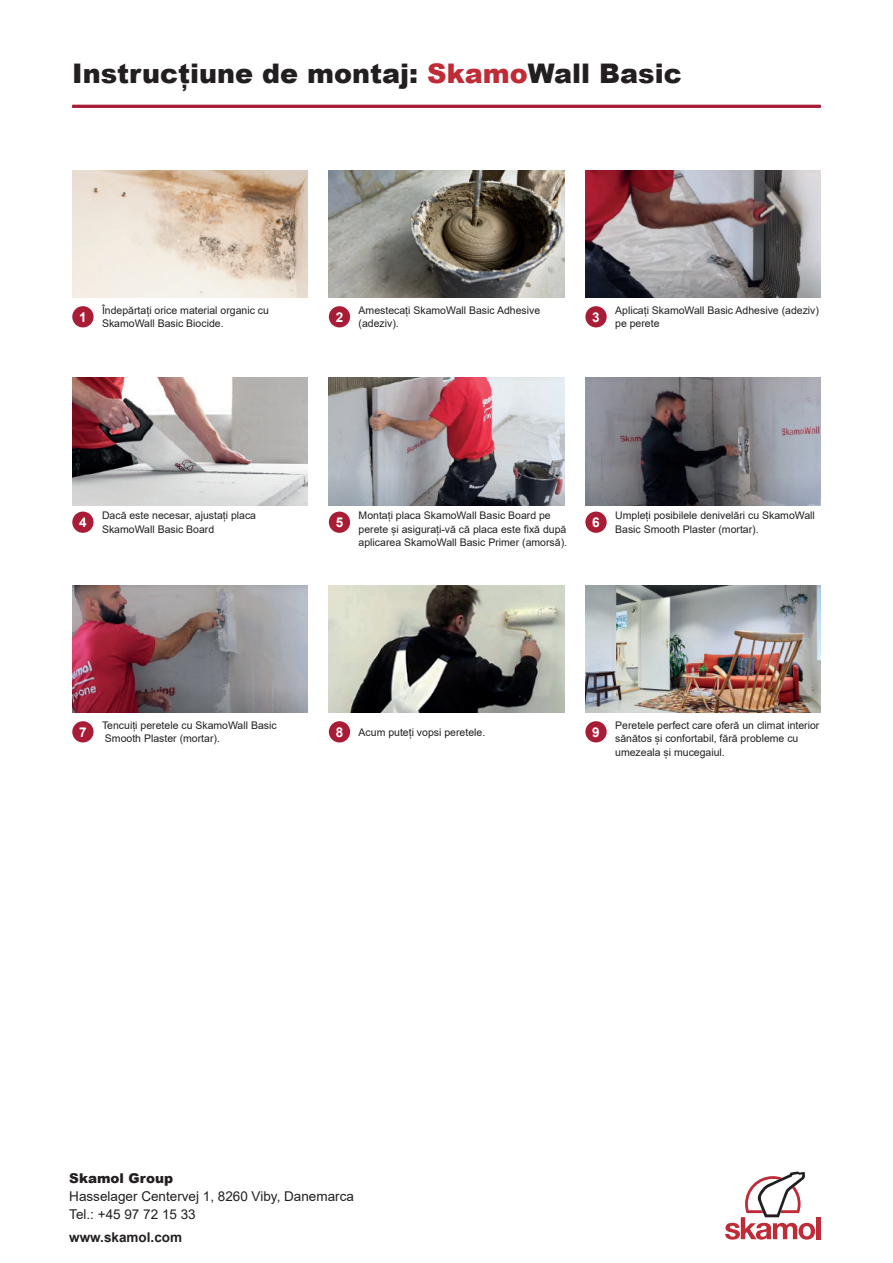
<style>
.page{position:relative;width:893px;height:1263px;background:#fff}
.page>*{position:absolute;margin:0;border:0;box-sizing:border-box;transform-origin:0 0}
.t1{font:900 27px "Arial";color:#231f20}
.t2{font:13.5px/18px "Arial";color:#231f20}
.t3{font:700 13.5px "Arial";color:#231f20}
.t4{font:900 13.5px "Arial";color:#231f20}
.t5{font:700 13.5px "Arial";color:#fff}
.t6{font:10.5px/13.5px "Arial";color:#231f20}
.s1{color:#bf2b37}
</style>
<div class="page">
<hr style="left:72px;top:105px;width:749px;height:3px;background:#a91c35">
<div style="left:72px;top:306px;width:22px;height:21px;background:#a91c35;border-radius:50%"></div>
<div style="left:72px;top:512px;width:22px;height:21px;background:#a91c35;border-radius:50%"></div>
<div style="left:72px;top:721px;width:22px;height:21px;background:#a91c35;border-radius:50%"></div>
<div style="left:329px;top:721px;width:21px;height:21px;background:#a91c35;border-radius:50%"></div>
<div style="left:585px;top:721px;width:22px;height:21px;background:#a91c35;border-radius:50%"></div>
<div style="left:329px;top:306px;width:21px;height:21px;background:#a91c35;border-radius:50%"></div>
<div style="left:329px;top:512px;width:21px;height:21px;background:#a91c35;border-radius:50%"></div>
<div style="left:585px;top:306px;width:22px;height:21px;background:#a91c35;border-radius:50%"></div>
<div style="left:585px;top:512px;width:22px;height:21px;background:#a91c35;border-radius:50%"></div>
<div style="left:816px;top:1217px;width:5px;height:22px;background:#bf2b37"></div>
<svg style="left:725px;top:1171px;width:90px;height:68px"></svg>
<img style="left:329px;top:585px;width:235px;height:128px">
<img style="left:72px;top:170px;width:236px;height:128px">
<img style="left:329px;top:170px;width:235px;height:128px">
<img style="left:585px;top:170px;width:236px;height:128px">
<img style="left:329px;top:378px;width:235px;height:127px">
<img style="left:72px;top:378px;width:236px;height:127px">
<img style="left:585px;top:378px;width:236px;height:127px">
<img style="left:72px;top:585px;width:236px;height:128px">
<img style="left:585px;top:585px;width:236px;height:128px">
<h1 class="t1" style="left:72px;top:54px;width:611px">Instrucțiune de montaj: <span class="s1">Skamo</span>Wall Basic</h1>
<p class="t5" style="left:79px;top:307px;width:9px">1</p>
<p class="t6" style="left:102px;top:303px;width:168px">Îndepărtați orice material organic cu<br>SkamoWall Basic Biocide.</p>
<p class="t5" style="left:336px;top:307px;width:9px">2</p>
<p class="t6" style="left:359px;top:303px;width:183px">Amestecați SkamoWall Basic Adhesive (adeziv).</p>
<p class="t5" style="left:592px;top:307px;width:9px">3</p>
<p class="t6" style="left:615px;top:303px;width:205px">Aplicați SkamoWall Basic Adhesive (adeziv) pe perete</p>
<p class="t5" style="left:79px;top:513px;width:9px">4</p>
<p class="t6" style="left:102px;top:509px;width:156px">Dacă este necesar, ajustați placa<br>SkamoWall Basic Board</p>
<p class="t5" style="left:336px;top:513px;width:9px">5</p>
<p class="t6" style="left:359px;top:509px;width:210px">Montați placa SkamoWall Basic Board pe perete și asigurați-vă că placa este fixă după aplicarea SkamoWall Basic Primer (amorsă).</p>
<p class="t5" style="left:592px;top:513px;width:9px">6</p>
<p class="t6" style="left:615px;top:509px;width:201px">Umpleți posibilele denivelări cu SkamoWall<br>Basic Smooth Plaster (mortar).</p>
<p class="t6" style="left:102px;top:718px;width:176px">Tencuiți peretele cu SkamoWall Basic<br>Smooth Plaster (mortar).</p>
<p class="t6" style="left:359px;top:725px;width:128px">Acum puteți vopsi peretele.</p>
<p class="t6" style="left:615px;top:718px;width:206px">Peretele perfect care oferă un climat interior sănătos și confortabil, fără probleme cu umezeala și mucegaiul.</p>
<p class="t5" style="left:79px;top:722px;width:9px">7</p>
<p class="t5" style="left:336px;top:722px;width:9px">8</p>
<p class="t5" style="left:592px;top:722px;width:9px">9</p>
<p class="t4" style="left:69px;top:1168px;width:105px">Skamol Group</p>
<p class="t2" style="left:69px;top:1187px;width:286px">Hasselager Centervej 1, 8260 Viby, Danemarca<br>Tel.: +45 97 72 15 33</p>
<p class="t3" style="left:69px;top:1227px;width:114px">www.skamol.com</p>
</div>
